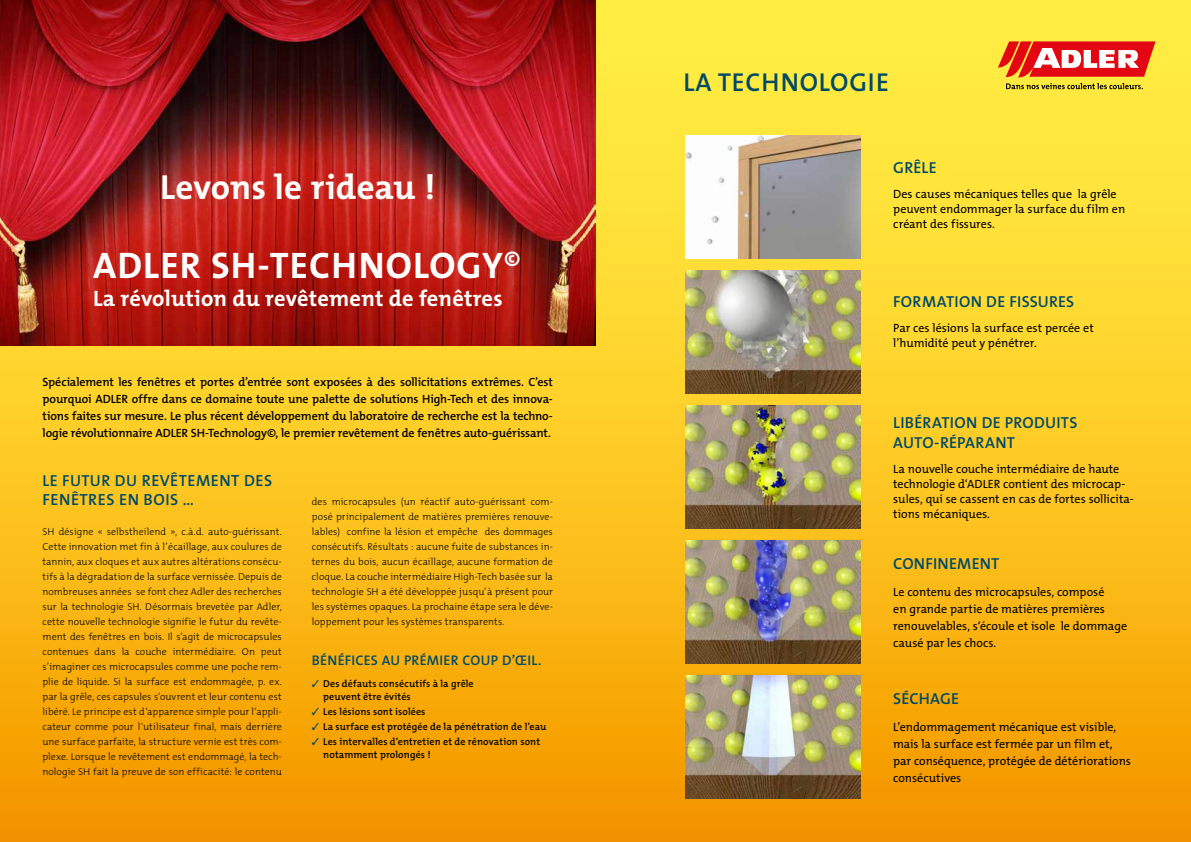
<style>
.page{position:relative;width:1191px;height:842px;background:#fff}
.page>*{position:absolute;margin:0;border:0;box-sizing:border-box;transform-origin:0 0}
.t1{font:700 37.1px "The Mix B7";letter-spacing:.03em;color:#fff}
.t2{font:700 35px "The Mix B7";color:#fffefa}
.t3{font:600 26px "The Mix B6";letter-spacing:.03em;color:#004a66}
.t4{font:700 22.4px "The Mix B7";letter-spacing:.01em;color:#fff}
.t5{font:600 16.2px/19.4px "The Mix B6";letter-spacing:.03em;color:#004a66}
.t6{font:600 16px/19.2px "The Mix B6";letter-spacing:.015em;color:#004a66}
.t7{font:600 14px "The Mix B6";letter-spacing:.015em;color:#004a66}
.t8{font:12px/15px "The Mix B5 Plain";color:#000}
.t9{font:600 12px/17px "The Mix B6";letter-spacing:-.005em;color:#000;text-align:justify}
.t10{font:300 10px/15px "The Mix B3";letter-spacing:.005em;color:#000;text-align:justify}
.t11{font:600 10px/13px "The Mix B6";letter-spacing:.01em;color:#000}
.s1{font-size:16px}
.s2{color:#004a66}
</style>
<div class="page">
<div style="left:0;top:0;width:1191px;height:842px;background:linear-gradient(to bottom,#fff84c,#f69b00)"></div>
<img style="left:0;top:0;width:595px;height:346px">
<img style="left:685px;top:135px;width:175px;height:124px">
<img style="left:685px;top:270px;width:175px;height:124px">
<img style="left:685px;top:405px;width:175px;height:124px">
<img style="left:685px;top:540px;width:175px;height:124px">
<img style="left:685px;top:675px;width:175px;height:124px">
<svg style="left:1006px;top:83px;width:137px;height:6px"></svg>
<svg style="left:998px;top:41px;width:157px;height:36px"></svg>
<h2 class="t2" style="left:160px;top:169px;width:276px">Levons le rideau !</h2>
<h1 class="t1" style="left:93px;top:246px;width:429px">ADLER SH-TECHNOLOGY<sup>©</sup></h1>
<h3 class="t4" style="left:93px;top:287px;width:411px">La révolution du revêtement de fenêtres</h3>
<p class="t9" style="left:43px;top:374px;width:512px">Spécialement les fenêtres et portes d’entrée sont exposées à des sollicitations extrêmes. C’est pourquoi ADLER offre dans ce domaine toute une palette de solutions High-Tech et des innova&shy;tions faites sur mesure. Le plus récent développement du laboratoire de recherche est la techno&shy;logie révolutionnaire ADLER SH-Technology©, le premier revêtement de fenêtres auto-guérissant.</p>
<h3 class="t5" style="left:43px;top:471px;width:231px"><span class="s1">LE FUTUR DU</span> REVÊTEMENT DES<br>FENÊTRES EN BOIS …</h3>
<p class="t10" style="left:43px;top:525px;width:241px">SH désigne « selbstheilend », c.à.d. auto-guérissant.<br>Cette innovation met fin à l’écaillage, aux coulures de tannin, aux cloques et aux autres altérations consécu&shy;tifs à la dégradation de la surface vernissée. Depuis de nombreuses années se font chez Adler des recherches sur la technologie SH. Désormais brevetée par Adler, cette nouvelle technologie signifie le futur du revête&shy;ment des fenêtres en bois. Il s’agit de microcapsules contenues dans la couche intermédiaire. On peut s’imaginer ces microcapsules comme une poche rem&shy;plie de liquide. Si la surface est endommagée, p. ex. par la grêle, ces capsules s‘ouvrent et leur contenu est libéré. Le principe est d‘apparence simple pour l‘appli&shy;cateur comme pour l‘utilisateur final, mais derrière une surface parfaite, la structure vernie est très com&shy;plexe. Lorsque le revêtement est endommagé, la tech&shy;nologie SH fait la preuve de son efficacité: le contenu</p>
<p class="t10" style="left:312px;top:495px;width:242px">des microcapsules (un réactif auto-guérissant com&shy;posé principalement de matières premières renouve&shy;lables) confine la lésion et empêche des dommages consécutifs. Résultats : aucune fuite de substances in&shy;ternes du bois, aucun écaillage, aucune formation de cloque. La couche intermédiaire High-Tech basée sur la technologie SH a été développée jusqu’à présent pour les systèmes opaques. La prochaine étape sera le déve&shy;loppement pour les systèmes transparents.</p>
<h3 class="t7" style="left:312px;top:653px;width:231px">BÉNÉFICES AU PRÉMIER COUP D’ŒIL.</h3>
<p class="t11" style="left:323px;top:678px;width:152px;text-indent:-11px"><span class="s2">✓</span> Des défauts consécutifs à la grêle peuvent être évités</p>
<p class="t11" style="left:312px;top:706px;width:115px"><span class="s2">✓</span> Les lésions sont isolées</p>
<p class="t11" style="left:312px;top:721px;width:236px"><span class="s2">✓</span> La surface est protégée de la pénétration de l’eau</p>
<p class="t11" style="left:323px;top:736px;width:218px;text-indent:-11px"><span class="s2">✓</span> Les intervalles d’entretien et de rénovation sont notamment prolongés !</p>
<h3 class="t3" style="left:683px;top:68px;width:207px">LA TECHNOLOGIE</h3>
<h3 class="t6" style="left:893px;top:158px;width:45px">GRÊLE</h3>
<p class="t8" style="left:893px;top:186px;width:233px">Des causes mécaniques telles que la grêle peuvent endommager la surface du film en créant des fissures.</p>
<h3 class="t6" style="left:893px;top:293px;width:182px">FORMATION DE FISSURES</h3>
<p class="t8" style="left:893px;top:321px;width:202px">Par ces lésions la surface est percée et l’humidité peut y pénétrer.</p>
<h3 class="t6" style="left:893px;top:414px;width:186px">LIBÉRATION DE PRODUITS<br>AUTO-RÉPARANT</h3>
<p class="t8" style="left:893px;top:461px;width:242px">La nouvelle couche intermédiaire de haute technologie d‘ADLER contient des microcap&shy;sules, qui se cassent en cas de fortes sollicita&shy;tions mécaniques.</p>
<h3 class="t6" style="left:893px;top:554px;width:108px">CONFINEMENT</h3>
<p class="t8" style="left:893px;top:584px;width:235px;line-height:17px">Le contenu des microcapsules, composé<br>en grande partie de matières premières renouvelables, s‘écoule et isole le dommage causé par les chocs.</p>
<h3 class="t6" style="left:893px;top:689px;width:67px">SÉCHAGE</h3>
<p class="t8" style="left:893px;top:719px;width:239px;line-height:17px">L’endommagement mécanique est visible, mais la surface est fermée par un film et, par conséquence, protégée de détériorations consécutives</p>
</div>
